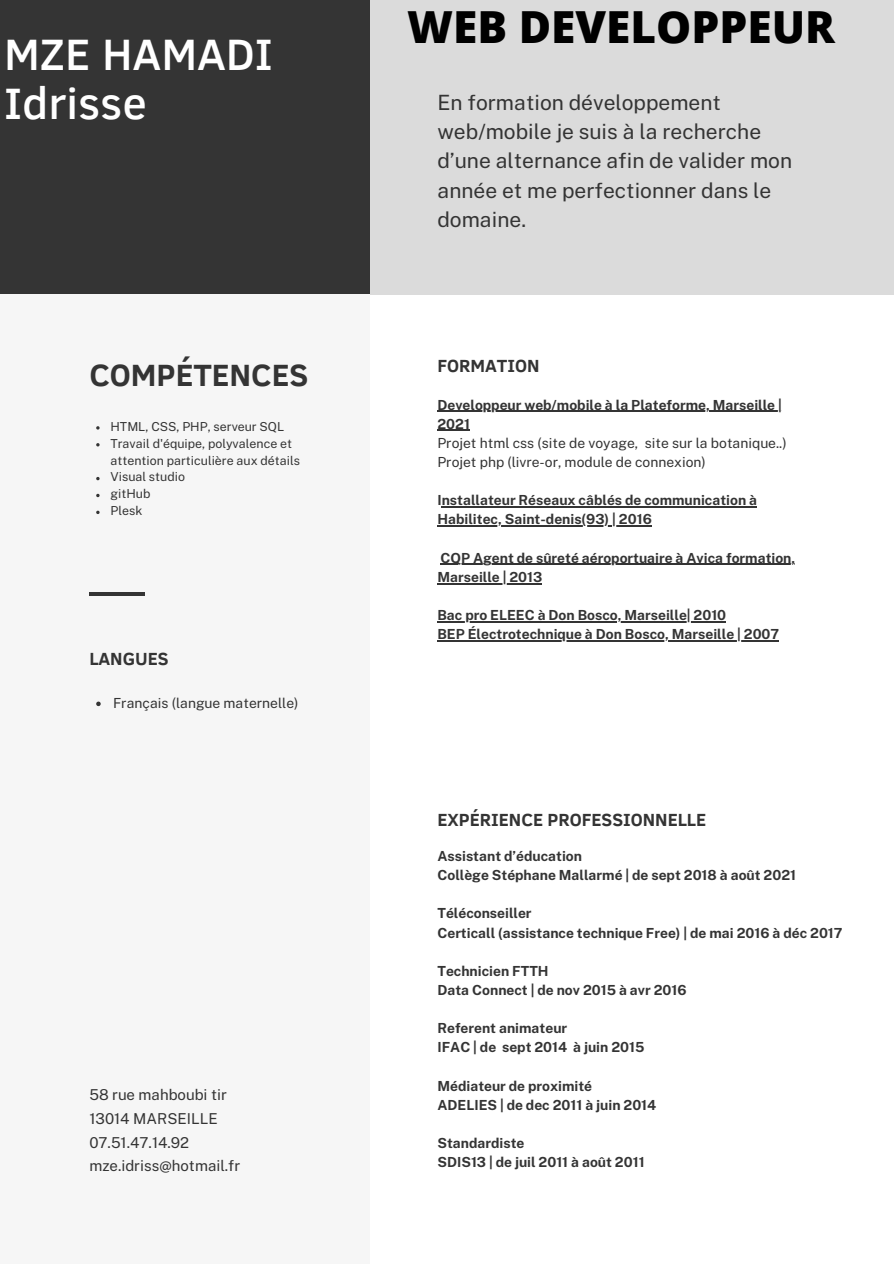
<style>
.page{position:relative;width:894px;height:1264px;background:#fff}
.page>*{position:absolute;margin:0;border:0;box-sizing:border-box;transform-origin:0 0}
.t1{font:500 45px "Clear Sans";color:#fff}
.t2{font:800 44.25px "Open Sans";color:#000}
.t3{font:700 31.5px "Clear Sans";color:#343434}
.t4{font:21px/29.2px "Public Sans";color:#343434}
.t5{font:700 18px "Clear Sans";color:#343434}
.t6{font:15px "Public Sans";color:#343434}
.t7{font:700 13.95px/19.2px "Public Sans";color:#343434}
.t8{font:13.95px "Public Sans";color:#343434}
.t9{font:12.45px/17px "Public Sans";color:#343434}
</style>
<div class="page">
<div style="left:369px;top:0;width:524px;height:294px;background:#dbdbdb"></div>
<div style="left:0;top:0;width:369px;height:294px;background:#343434"></div>
<div style="left:0;top:294px;width:369px;height:969px;background:#f6f6f6"></div>
<hr style="left:89px;top:592px;width:56px;height:3px;background:#343434">
<hr style="left:437px;top:410px;width:344px;height:2px;background:#343434">
<hr style="left:437px;top:430px;width:33px;height:1px;background:#343434">
<hr style="left:441px;top:506px;width:316px;height:1px;background:#343434">
<hr style="left:437px;top:525px;width:214px;height:1px;background:#343434">
<hr style="left:440px;top:564px;width:355px;height:1px;background:#343434">
<hr style="left:437px;top:583px;width:105px;height:1px;background:#343434">
<hr style="left:437px;top:621px;width:289px;height:1px;background:#343434">
<hr style="left:437px;top:640px;width:342px;height:1px;background:#343434">
<svg style="left:96px;top:701px;width:5px;height:5px"></svg>
<p class="t2" style="left:407px;top:-4px;width:429px">WEB DEVELOPPEUR</p>
<p class="t1" style="left:4px;top:21px;width:270px">MZE HAMADI</p>
<p class="t1" style="left:4px;top:71px;width:144px">Idrisse</p>
<p class="t4" style="left:437px;top:88px;width:356px">En formation développement web/mobile je suis à la recherche d’une alternance afin de valider mon année et me perfectionner dans le domaine.</p>
<p class="t3" style="left:89px;top:352px;width:220px">COMPÉTENCES</p>
<p class="t9" style="left:110px;top:418px;width:175px">HTML, CSS, PHP, serveur SQL</p>
<p class="t9" style="left:110px;top:434px;width:191px">Travail d'équipe, polyvalence et attention particulière aux détails</p>
<p class="t9" style="left:110px;top:468px;width:76px">Visual studio</p>
<p class="t9" style="left:110px;top:485px;width:41px">gitHub</p>
<p class="t9" style="left:110px;top:502px;width:33px">Plesk</p>
<p class="t5" style="left:89px;top:646px;width:81px">LANGUES</p>
<p class="t8" style="left:113px;top:695px;width:187px">Français (langue maternelle)</p>
<p class="t6" style="left:89px;top:1086px;width:139px">58 rue mahboubi tir</p>
<p class="t6" style="left:89px;top:1109px;width:130px">13014 MARSEILLE</p>
<p class="t6" style="left:89px;top:1133px;width:101px">07.51.47.14.92</p>
<p class="t6" style="left:89px;top:1157px;width:152px">mze.idriss@hotmail.fr</p>
<p class="t5" style="left:437px;top:353px;width:104px">FORMATION</p>
<p class="t7" style="left:437px;top:395px;width:346px">Developpeur web/mobile à la Plateforme, Marseille |<br>2021</p>
<p class="t8" style="left:437px;top:434px;width:350px">Projet html css (site de voyage, site sur la botanique..)</p>
<p class="t8" style="left:437px;top:454px;width:270px">Projet php (livre-or, module de connexion)</p>
<p class="t7" style="left:437px;top:490px;width:321px">Installateur Réseaux câblés de communication à<br>Habilitec, Saint-denis(93) | 2016</p>
<p class="t7" style="left:437px;top:548px;width:359px">CQP Agent de sûreté aéroportuaire à Avica formation,<br>Marseille | 2013</p>
<p class="t7" style="left:437px;top:605px;width:290px">Bac pro ELEEC à Don Bosco, Marseille| 2010</p>
<p class="t7" style="left:437px;top:624px;width:343px">BEP Électrotechnique à Don Bosco, Marseille | 2007</p>
<p class="t5" style="left:437px;top:806px;width:270px">EXPÉRIENCE PROFESSIONNELLE</p>
<p class="t7" style="left:437px;top:846px;width:146px">Assistant d’éducation</p>
<p class="t7" style="left:437px;top:865px;width:360px">Collège Stéphane Mallarmé | de sept 2018 à août 2021</p>
<p class="t7" style="left:437px;top:903px;width:96px">Téléconseiller</p>
<p class="t7" style="left:437px;top:922px;width:406px">Certicall (assistance technique Free) | de mai 2016 à déc 2017</p>
<p class="t7" style="left:437px;top:961px;width:113px">Technicien FTTH</p>
<p class="t7" style="left:437px;top:980px;width:250px">Data Connect | de nov 2015 à avr 2016</p>
<p class="t7" style="left:437px;top:1018px;width:131px">Referent animateur</p>
<p class="t7" style="left:437px;top:1037px;width:208px">IFAC | de sept 2014 à juin 2015</p>
<p class="t7" style="left:437px;top:1076px;width:156px">Médiateur de proximité</p>
<p class="t7" style="left:437px;top:1095px;width:220px">ADELIES | de dec 2011 à juin 2014</p>
<p class="t7" style="left:437px;top:1133px;width:88px">Standardiste</p>
<p class="t7" style="left:437px;top:1152px;width:209px">SDIS13 | de juil 2011 à août 2011</p>
</div>
